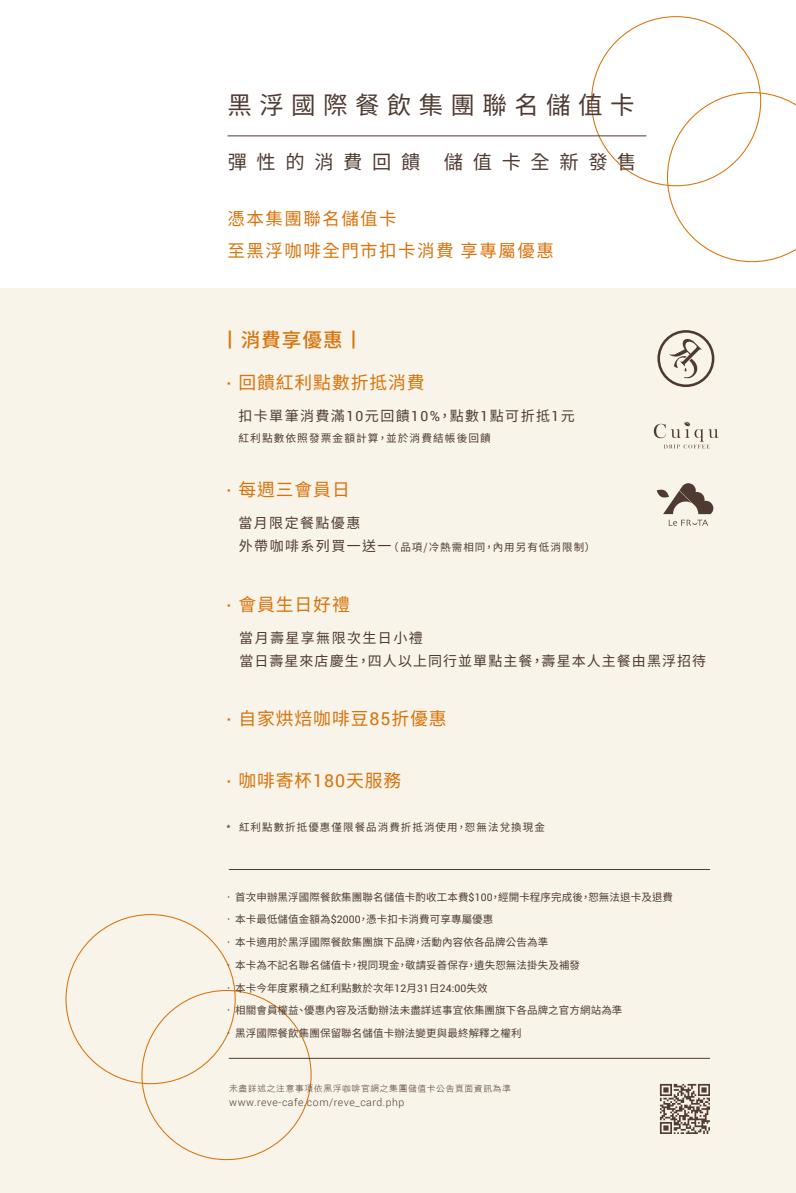
<style>
.page{position:relative;width:796px;height:1193px;background:#fff}
.page>*{position:absolute;margin:0;border:0;box-sizing:border-box;transform-origin:0 0}
.t1{font:24.5px "Noto Sans CJ Ktc";letter-spacing:.3em;color:#4f3a31}
.t2{font:500 19.6px "Noto Sans CJ Ktc";letter-spacing:.05em;color:#d7730b}
.t3{font:19.25px "Noto Sans CJ Ktc";letter-spacing:.5em;color:#4f3a31}
.t4{font:17.85px "Noto Sans CJ Ktc";letter-spacing:.05em;color:#d7730b}
.t5{font:17.5px/31.5px "Noto Sans CJ Ktc";letter-spacing:.085em;color:#d7730b}
.t6{font:14px/23.1px "Noto Sans CJ Ktc";letter-spacing:.075em;color:#4f3a31}
.t7{font:14px "Noto Sans CJ Ktc";letter-spacing:.1em;color:#4f3a31}
.t8{font:10.67px "Noto Sans CJ Ktc";letter-spacing:.1em;color:#4f3a31}
.t9{font:10.5px "Noto Sans CJ Ktc";letter-spacing:.01em;color:#4f3a31}
.t10{font:10.5px "Noto Sans CJ Ktc";letter-spacing:.1em;color:#4f3a31}
.t11{font:300 10.5px "Roboto";letter-spacing:.05em;color:#4f3a31}
.t12{font:8.75px "DF Li Hei Lt WIN BF";letter-spacing:.075em;color:#4f3a31}
.s1{font-family:"DF Li Hei Lt WIN BF";font-size:16.97px}
.s2{font-family:"Roboto"}
.s3{font-size:14px}
</style>
<div class="page">
<div style="left:0;top:288px;width:795px;height:904px;background:#f9f4e9"></div>
<svg style="left:666px;top:92px;width:129px;height:170px"></svg>
<svg style="left:659px;top:1083px;width:50px;height:50px"></svg>
<hr style="left:227px;top:135px;width:419px;height:1px;background:#4f3a31">
<svg style="left:657px;top:330px;width:57px;height:57px"></svg>
<svg style="left:653px;top:421px;width:65px;height:27px"></svg>
<svg style="left:656px;top:483px;width:57px;height:43px"></svg>
<hr style="left:229px;top:869px;width:480px;height:1px;background:#4f3a31">
<hr style="left:229px;top:1057px;width:480px;height:1px;background:#4f3a31">
<h1 class="t1" style="left:227px;top:91px;width:408px">黑浮國際餐飲集團聯名儲值卡</h1>
<h3 class="t3" style="left:228px;top:151px;width:410px">彈性的消費回饋 儲值卡全新發售</h3>
<h3 class="t5" style="left:227px;top:204px;width:328px">憑本集團聯名儲值卡<br>至黑浮咖啡全門市扣卡消費 享專屬優惠</h3>
<h2 class="t2" style="left:220px;top:329px;width:145px">丨消費享優惠丨</h2>
<h3 class="t4" style="left:220px;top:372px;width:205px"><span class="s1">‧</span>回饋紅利點數折抵消費</h3>
<h3 class="t7" style="left:238px;top:407px;width:338px">扣卡單筆消費滿<span class="s2">10</span>元回饋<span class="s2">10%</span>，點數<span class="s2">1</span>點可折抵<span class="s2">1</span>元</h3>
<p class="t8" style="left:238px;top:432px;width:254px">紅利點數依照發票金額計算，並於消費結帳後回饋</p>
<h3 class="t4" style="left:220px;top:479px;width:131px"><span class="s1">‧</span>每週三會員日</h3>
<h3 class="t7" style="left:238px;top:515px;width:123px">當月限定餐點優惠</h3>
<p class="t10" style="left:239px;top:541px;width:358px"><span class="s3">外帶咖啡系列買一送一</span>（品項/冷熱需相同，內用另有低消限制）</p>
<h3 class="t4" style="left:220px;top:594px;width:131px"><span class="s1">‧</span>會員生日好禮</h3>
<h3 class="t6" style="left:239px;top:626px;width:468px">當月壽星享無限次生日小禮<br>當日壽星來店慶生，四人以上同行並單點主餐，壽星本人主餐由黑浮招待</h3>
<h3 class="t4" style="left:220px;top:708px;width:227px"><span class="s1">‧</span>自家烘焙咖啡豆<span class="s2">85</span>折優惠</h3>
<h3 class="t4" style="left:220px;top:770px;width:182px"><span class="s1">‧</span>咖啡寄杯<span class="s2">180</span>天服務</h3>
<p class="t10" style="left:226px;top:821px;width:320px">* 紅利點數折抵優惠僅限餐品消費折抵消使用，恕無法兌換現金</p>
<p class="t9" style="left:223px;top:890px;width:451px">•首次申辦黑浮國際餐飲集團聯名儲值卡酌收工本費<span class="s2">$100</span>，經開卡程序完成後，恕無法退卡及退費</p>
<p class="t9" style="left:223px;top:913px;width:271px">•本卡最低儲值金額為<span class="s2">$2000</span>，憑卡扣卡消費可享專屬優惠</p>
<p class="t9" style="left:223px;top:936px;width:326px">•本卡適用於黑浮國際餐飲集團旗下品牌，活動內容依各品牌公告為準</p>
<p class="t9" style="left:223px;top:959px;width:358px">•本卡為不記名聯名儲值卡，視同現金，敬請妥善保存，遺失恕無法掛失及補發</p>
<p class="t9" style="left:223px;top:981px;width:265px">•本卡今年度累積之紅利點數於次年<span class="s2">12</span>月<span class="s2">31</span>日<span class="s2">24:00</span>失效</p>
<p class="t9" style="left:223px;top:1004px;width:400px">•相關會員權益、優惠內容及活動辦法未盡詳述事宜依集團旗下各品牌之官方網站為準</p>
<p class="t9" style="left:223px;top:1027px;width:299px">•黑浮國際餐飲集團保留聯名儲值卡辦法變更與最終解釋之權利</p>
<p class="t12" style="left:229px;top:1083px;width:283px">未盡詳述之注意事項依黑浮咖啡官網之集團儲值卡公告頁面資訊為準</p>
<p class="t11" style="left:229px;top:1095px;width:177px">www.reve-cafe.com/reve_card.php</p>
</div>
